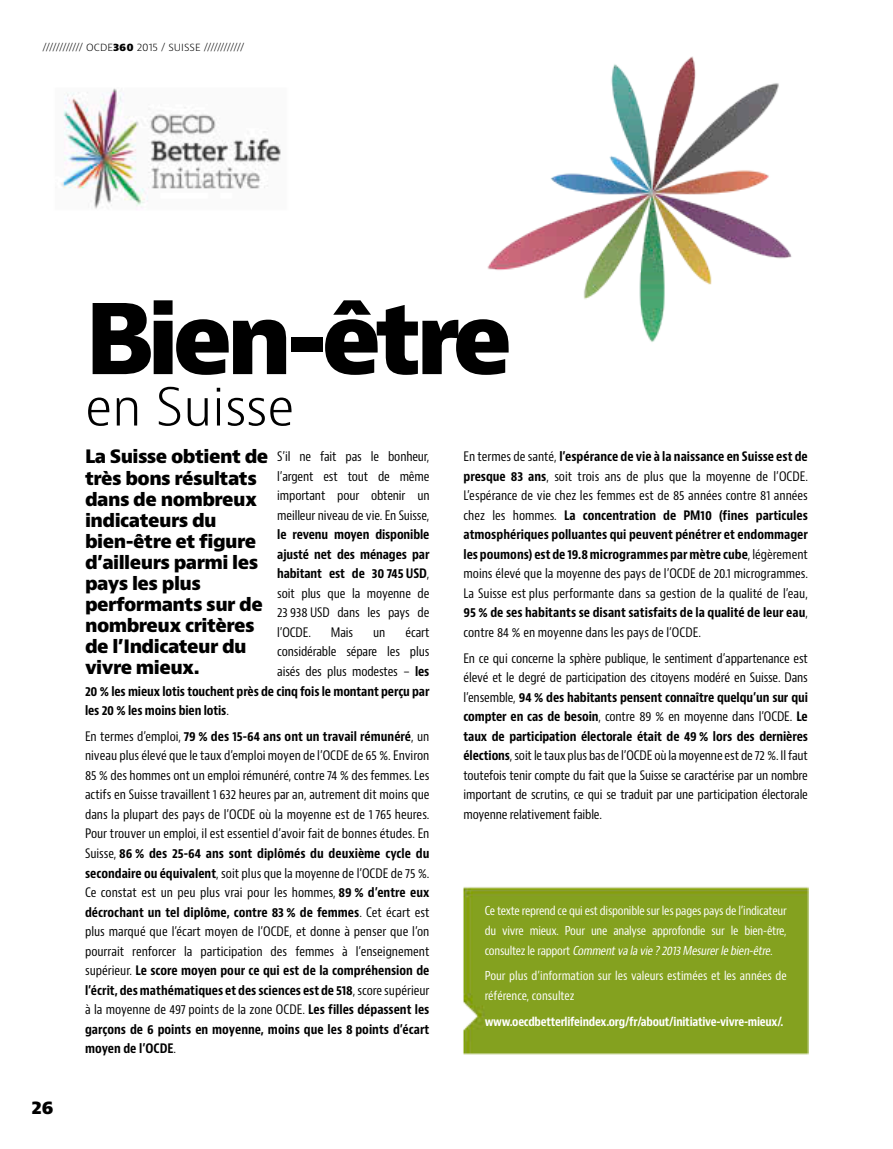
<style>
.page{position:relative;width:893px;height:1149px;background:#fff}
.page>*{position:absolute;margin:0;border:0;box-sizing:border-box;transform-origin:0 0}
.t1{font:800 94.5px "Bernino Sans";letter-spacing:-.07em;color:#000}
.t2{font:300 51px "Bernino Sans";letter-spacing:-.01em;color:#000}
.t3{font:800 18px/21px "Bernino Sans";letter-spacing:-.03em;color:#000}
.t4{font:condensed 12.75px/19.5px "Bernino Sans";letter-spacing:-.01em;color:#000;text-align:justify}
.t5{font:700 condensed 12.75px/19.5px "Bernino Sans";letter-spacing:-.01em;color:#000;text-align:justify}
.t6{font:condensed 12px/19.5px "Bernino Sans";letter-spacing:-.01em;color:#fff;text-align:justify}
.t7{font:700 condensed 12px "Bernino Sans";letter-spacing:-.02em;color:#fff}
.t8{font:300 10.5px "Bernino Sans";color:#000}
.s1{font-weight:800}
.s2{font-weight:400}
.s3{font-weight:700}
.s4{font-style:italic}
</style>
<div class="page">
<img style="left:61px;top:56px;width:747px;height:998px">
<p class="t8" style="left:43px;top:40px;width:203px">//////////// OCDE<span class="s1">360</span> 2015 / SUISSE ////////////</p>
<h3 class="t3" style="left:31px;top:1096px;width:24px">26</h3>
<h1 class="t1" style="left:85px;top:276px;width:430px">Bien-être</h1>
<h2 class="t2" style="left:85px;top:373px;width:211px">en Suisse</h2>
<p class="t4" style="left:277px;top:447px;width:154px">S’il ne fait pas le bonheur, l’argent est tout de même important pour obtenir un meilleur niveau de vie. En Suisse,</p>
<p class="t5" style="left:277px;top:525px;width:154px">le revenu moyen disponible ajusté net des ménages par habitant est de 30 745 USD<span class="s2">, soit plus que la moyenne de 23 938 USD dans les pays de l’OCDE.</span></p>
<h3 class="t3" style="left:85px;top:446px;width:185px">La Suisse obtient de très bons résultats dans de nombreux indicateurs du bien-être et figure d’ailleurs parmi les pays les plus performants sur de nombreux critères de l’Indicateur du vivre mieux.</h3>
<p class="t4" style="left:463px;top:447px;width:346px">En termes de santé, <span class="s3">l’espérance de vie à la naissance en Suisse est de presque 83 ans</span>, soit trois ans de plus que la moyenne de l’OCDE.<br>L’espérance de vie chez les femmes est de 85 années contre 81 années chez les hommes. <span class="s3">La concentration de PM10 (fines particules atmosphériques polluantes qui peuvent pénétrer et endommager les poumons) est de 19.8 microgrammes par mètre cube</span>, légèrement moins élevé que la moyenne des pays de l’OCDE de 20.1 microgrammes.<br>La Suisse est plus performante dans sa gestion de la qualité de l’eau, <span class="s3">95 % de ses habitants se disant satisfaits de la qualité de leur eau</span>, contre 84 % en moyenne dans les pays de l’OCDE.</p>
<p class="t4" style="left:463px;top:648px;width:346px">En ce qui concerne la sphère publique, le sentiment d’appartenance est élevé et le degré de participation des citoyens modéré en Suisse. Dans l’ensemble, <span class="s3">94 % des habitants pensent connaître quelqu’un sur qui compter en cas de besoin</span>, contre 89 % en moyenne dans l’OCDE. <span class="s3">Le taux de participation électorale était de 49 % lors des dernières élections</span>, soit le taux plus bas de l’OCDE où la moyenne est de 72 %. Il faut toutefois tenir compte du fait que la Suisse se caractérise par un nombre important de scrutins, ce qui se traduit par une participation électorale moyenne relativement faible.</p>
<p class="t4" style="left:331px;top:622px;width:24px">Mais</p>
<p class="t4" style="left:373px;top:622px;width:14px">un</p>
<p class="t4" style="left:405px;top:622px;width:25px">écart</p>
<p class="t4" style="left:277px;top:642px;width:154px">considérable sépare les plus</p>
<p class="t4" style="left:277px;top:661px;width:154px">aisés des plus modestes – <span class="s3">les</span></p>
<p class="t5" style="left:85px;top:681px;width:346px">20 % les mieux lotis touchent près de cinq fois le montant perçu par</p>
<p class="t5" style="left:85px;top:700px;width:145px">les 20 % les moins bien lotis<span class="s2">.</span></p>
<p class="t4" style="left:85px;top:726px;width:346px">En termes d’emploi, <span class="s3">79 % des 15-64 ans ont un travail rémunéré</span>, un niveau plus élevé que le taux d’emploi moyen de l’OCDE de 65 %. Environ 85 % des hommes ont un emploi rémunéré, contre 74 % des femmes. Les actifs en Suisse travaillent 1 632 heures par an, autrement dit moins que dans la plupart des pays de l’OCDE où la moyenne est de 1 765 heures.<br>Pour trouver un emploi, il est essentiel d’avoir fait de bonnes études. En Suisse, <span class="s3">86 % des 25-64 ans sont diplômés du deuxième cycle du secondaire ou équivalent</span>, soit plus que la moyenne de l’OCDE de 75 %.<br>Ce constat est un peu plus vrai pour les hommes, <span class="s3">89 % d’entre eux décrochant un tel diplôme, contre 83 % de femmes</span>. Cet écart est plus marqué que l’écart moyen de l’OCDE, et donne à penser que l’on pourrait renforcer la participation des femmes à l’enseignement supérieur. <span class="s3">Le score moyen pour ce qui est de la compréhension de l’écrit, des mathématiques et des sciences est de 518</span>, score supérieur à la moyenne de 497 points de la zone OCDE. <span class="s3">Les filles dépassent les garçons de 6 points en moyenne, moins que les 8 points d’écart moyen de l’OCDE</span>.</p>
<p class="t6" style="left:485px;top:901px;width:303px">Ce texte reprend ce qui est disponible sur les pages pays de l’indicateur du vivre mieux. Pour une analyse approfondie sur le bien-être, c o n s u l t e z l e r a p p o rt <span class="s4">Commentvalavie?2013Mesurerlebien-être.</span></p>
<p class="t6" style="left:485px;top:966px;width:303px">Pour plus d’information sur les valeurs estimées et les années de référence, consultez</p>
<p class="t7" style="left:485px;top:1013px;width:300px">www.oecdbetterlifeindex.org/fr/about/initiative-vivre-mieux/.</p>
</div>
